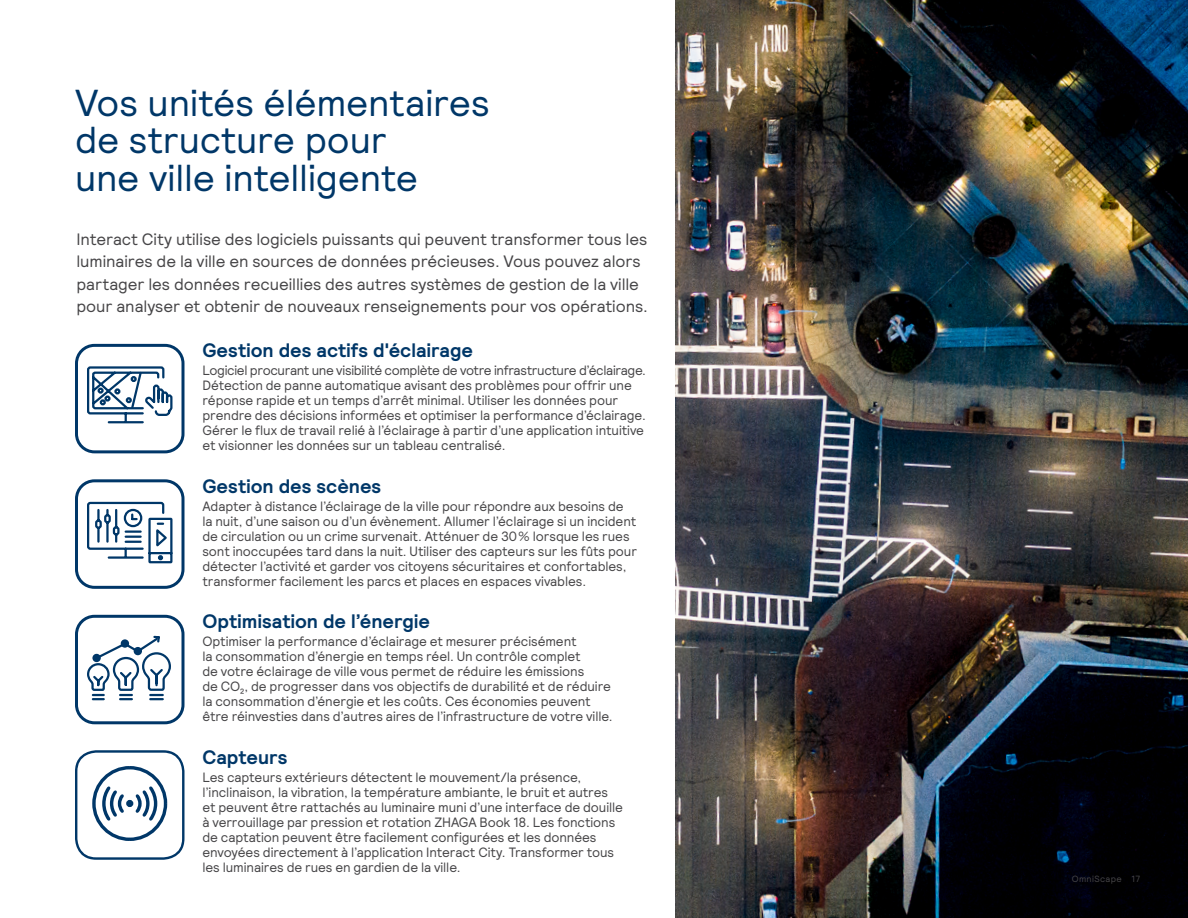
<style>
.page{position:relative;width:1188px;height:918px;background:#fff}
.page>*{position:absolute;margin:0;border:0;box-sizing:border-box;transform-origin:0 0}
.t1{font:37.5px/37.5px "Signify Relative";letter-spacing:-.005em;color:#003768}
.t2{font:700 19.5px "Signify Relative";color:#003768}
.t3{font:16.5px/22.5px "Signify Relative";letter-spacing:-.005em;color:#464547}
.t4{font:13.5px/15px "Signify Relative";letter-spacing:-.005em;color:#464547}
.t5{font:9px "Signify Relative";letter-spacing:.04em;color:#464547}
</style>
<div class="page">
<img style="left:676px;top:0;width:512px;height:918px">
<svg style="left:75px;top:750px;width:109px;height:110px"></svg>
<svg style="left:87px;top:366px;width:86px;height:58px"></svg>
<div style="left:75px;top:344px;width:109px;height:109px;border:3px solid #003768;border-radius:18px"></div>
<svg style="left:87px;top:501px;width:86px;height:63px"></svg>
<div style="left:75px;top:479px;width:109px;height:110px;border:3px solid #003768;border-radius:18px"></div>
<svg style="left:87px;top:635px;width:84px;height:66px"></svg>
<div style="left:92px;top:654px;width:9px;height:8px;border:2px solid #003768;border-radius:50%"></div>
<div style="left:75px;top:615px;width:109px;height:109px;border:3px solid #003768;border-radius:18px"></div>
<h1 class="t1" style="left:75px;top:83px;width:416px">Vos unités élémentaires de structure pour<br>une ville intelligente</h1>
<p class="t3" style="left:76px;top:227px;width:573px">Interact City utilise des logiciels puissants qui peuvent transformer tous les luminaires de la ville en sources de données précieuses. Vous pouvez alors partager les données recueillies des autres systèmes de gestion de la ville pour analyser et obtenir de nouveaux renseignements pour vos opérations.</p>
<h2 class="t2" style="left:202px;top:338px;width:272px">Gestion des actifs d'éclairage</h2>
<p class="t4" style="left:202px;top:363px;width:445px">Logiciel procurant une visibilité complète de votre infrastructure d’éclairage.<br>Détection de panne automatique avisant des problèmes pour offrir une réponse rapide et un temps d’arrêt minimal. Utiliser les données pour prendre des décisions informées et optimiser la performance d’éclairage.<br>Gérer le flux de travail relié à l’éclairage à partir d’une application intuitive et visionner les données sur un tableau centralisé.</p>
<h2 class="t2" style="left:202px;top:473px;width:180px">Gestion des scènes</h2>
<p class="t4" style="left:202px;top:498px;width:436px">Adapter à distance l’éclairage de la ville pour répondre aux besoins de la nuit, d’une saison ou d’un évènement. Allumer l’éclairage si un incident de circulation ou un crime survenait. Atténuer de 30% lorsque les rues sont inoccupées tard dans la nuit. Utiliser des capteurs sur les fûts pour détecter l’activité et garder vos citoyens sécuritaires et confortables, transformer facilement les parcs et places en espaces vivables.</p>
<h2 class="t2" style="left:202px;top:609px;width:229px">Optimisation de l’énergie</h2>
<p class="t4" style="left:202px;top:634px;width:412px">Optimiser la performance d’éclairage et mesurer précisément<br>la consommation d’énergie en temps réel. Un contrôle complet<br>de votre éclairage de ville vous permet de réduire les émissions<br>de CO₂, de progresser dans vos objectifs de durabilité et de réduire la consommation d’énergie et les coûts. Ces économies peuvent être réinvesties dans d’autres aires de l’infrastructure de votre ville.</p>
<h2 class="t2" style="left:202px;top:744px;width:87px">Capteurs</h2>
<p class="t4" style="left:202px;top:769px;width:422px">Les capteurs extérieurs détectent le mouvement/la présence, l’inclinaison, la vibration, la température ambiante, le bruit et autres et peuvent être rattachés au luminaire muni d’une interface de douille à verrouillage par pression et rotation ZHAGA Book 18. Les fonctions de captation peuvent être facilement configurées et les données envoyées directement à l’application Interact City. Transformer tous les luminaires de rues en gardien de la ville.</p>
<p class="t5" style="left:1072px;top:873px;width:70px">OmniScape 17</p>
</div>
